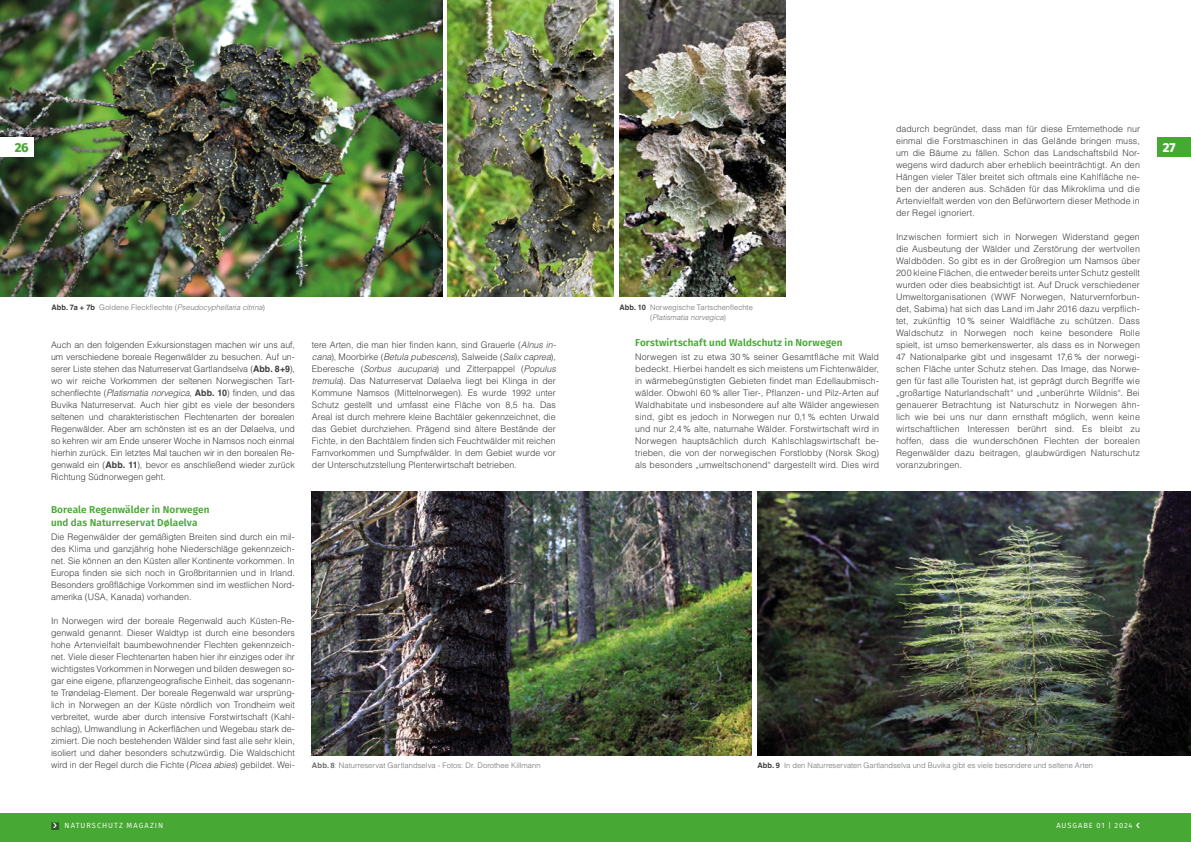
<style>
.page{position:relative;width:1191px;height:842px;background:#fff}
.page>*{position:absolute;margin:0;border:0;box-sizing:border-box;transform-origin:0 0}
.t1{font:800 13px "Fira Sans";color:#fff}
.t2{font:800 13px "Fira Sans";color:#48a834}
.t3{font:600 10px/13px "Fira Sans";letter-spacing:.005em;color:#48a834}
.t4{font:300 9px/12px "Helvetica LT Std";letter-spacing:.005em;color:#3c3c3b;text-align:justify}
.t5{font:300 7.6px/10px "Helvetica LT Std";letter-spacing:.005em;color:#706f6f;text-align:center}
.t6{font:italic 300 7.6px "Helvetica LT Std";letter-spacing:.005em;color:#706f6f}
.t7{font:7.5px "Fira Sans";letter-spacing:.12em;color:#fff}
.s1{font-weight:700;font-style:normal;color:#3c3c3b}
.s2{font-style:normal}
.s3{font-weight:700}
.s4{font-style:italic}
.s5{font-weight:700;color:#3c3c3b}
.s6{color:#2e5927}
</style>
<div class="page">
<div style="left:1157px;top:137px;width:34px;height:20px;background:#48a834"></div>
<div style="left:595px;top:814px;width:596px;height:28px;background:#48a834"></div>
<div style="left:0;top:814px;width:595px;height:28px;background:#48a834"></div>
<img style="left:0;top:0;width:442px;height:297px">
<div style="left:0;top:137px;width:34px;height:20px;background:#fff"></div>
<img style="left:312px;top:492px;width:439px;height:263px">
<img style="left:757px;top:492px;width:434px;height:263px">
<img style="left:448px;top:0;width:166px;height:297px">
<img style="left:619px;top:0;width:166px;height:297px">
<h1 class="t2" style="left:15px;top:136px;width:16px">26</h1>
<p class="t6" style="left:51px;top:302px;width:215px"><span class="s1">Abb. 7a + 7b</span> <span class="s2">Goldene Fleckflechte (</span>Pseudocyphellaria citrina<span class="s2">)</span></p>
<p class="t4" style="left:51px;top:339px;width:245px">Auch an den folgenden Exkursionstagen machen wir uns auf, um verschiedene boreale Regenwälder zu besuchen. Auf un&shy;serer Liste stehen das Naturreservat Gartlandselva (<span class="s3">Abb. 8+9</span>), wo wir reiche Vorkommen der seltenen Norwegischen Tart&shy;schenflechte (<span class="s4">Platismatia norvegica</span>, <span class="s3">Abb. 10</span>) finden, und das Buvika Naturreservat. Auch hier gibt es viele der besonders seltenen und charakteristischen Flechtenarten der borealen Regenwälder. Aber am schönsten ist es an der Dølaelva, und so kehren wir am Ende unserer Woche in Namsos noch einmal hierhin zurück. Ein letztes Mal tauchen wir in den borealen Re&shy;genwald ein (<span class="s3">Abb. 11</span>), bevor es anschließend wieder zurück Richtung Südnorwegen geht.</p>
<p class="t3" style="left:51px;top:502px;width:160px">Boreale Regenwälder in Norwegen und das Naturreservat Dølaelva</p>
<p class="t4" style="left:51px;top:531px;width:245px">Die Regenwälder der gemäßigten Breiten sind durch ein mil&shy;des Klima und ganzjährig hohe Niederschläge gekennzeich&shy;net. Sie können an den Küsten aller Kontinente vorkommen. In Europa finden sie sich noch in Großbritannien und in Irland.<br>Besonders großflächige Vorkommen sind im westlichen Nord&shy;amerika (USA, Kanada) vorhanden.</p>
<p class="t4" style="left:51px;top:615px;width:245px">In Norwegen wird der boreale Regenwald auch Küsten-Re&shy;genwald genannt. Dieser Waldtyp ist durch eine besonders hohe Artenvielfalt baumbewohnender Flechten gekennzeich&shy;net. Viele dieser Flechtenarten haben hier ihr einziges oder ihr wichtigstes Vorkommen in Norwegen und bilden deswegen so&shy;gar eine eigene, pflanzengeografische Einheit, das sogenann&shy;te Trøndelag-Element. Der boreale Regenwald war ursprüng&shy;lich in Norwegen an der Küste nördlich von Trondheim weit verbreitet, wurde aber durch intensive Forstwirtschaft (Kahl&shy;schlag), Umwandlung in Ackerflächen und Wegebau stark de&shy;zimiert. Die noch bestehenden Wälder sind fast alle sehr klein, isoliert und daher besonders schutzwürdig. Die Waldschicht wird in der Regel durch die Fichte (<span class="s4">Picea abies</span>) gebildet. Wei-</p>
<p class="t4" style="left:312px;top:339px;width:245px">tere Arten, die man hier finden kann, sind Grauerle (<span class="s4">Alnus in&shy;cana</span>), Moorbirke (<span class="s4">Betula pubescens</span>), Salweide (<span class="s4">Salix caprea</span>), Eberesche (<span class="s4">Sorbus aucuparia</span>) und Zitterpappel (<span class="s4">Populus tremula</span>). Das Naturreservat Dølaelva liegt bei Klinga in der Kommune Namsos (Mittelnorwegen). Es wurde 1992 unter Schutz gestellt und umfasst eine Fläche von 8,5 ha. Das Areal ist durch mehrere kleine Bachtäler gekennzeichnet, die das Gebiet durchziehen. Prägend sind ältere Bestände der Fichte, in den Bachtälern finden sich Feuchtwälder mit reichen Farnvorkommen und Sumpfwälder. In dem Gebiet wurde vor der Unterschutzstellung Plenterwirtschaft betrieben.</p>
<p class="t5" style="left:619px;top:302px;width:135px"><span class="s5">Abb. 10</span> Norwegische Tartschenflechte (<span class="s4">Platismatia norvegica</span>)</p>
<p class="t3" style="left:635px;top:335px;width:209px">Forstwirtschaft und Waldschutz in Norwegen</p>
<p class="t4" style="left:635px;top:351px;width:245px">Norwegen ist zu etwa 30 % seiner Gesamtfläche mit Wald bedeckt. Hierbei handelt es sich meistens um Fichtenwälder, in wärmebegünstigten Gebieten findet man Edellaubmisch&shy;wälder. Obwohl 60 % aller Tier-, Pflanzen- und Pilz-Arten auf Waldhabitate und insbesondere auf alte Wälder angewiesen sind, gibt es jedoch in Norwegen nur 0,1 % echten Urwald und nur 2,4 % alte, naturnahe Wälder. Forstwirtschaft wird in Norwegen hauptsächlich durch Kahlschlagswirtschaft be&shy;trieben, die von der norwegischen Forstlobby (Norsk Skog) als besonders „umweltschonend“ dargestellt wird. Dies wird</p>
<p class="t4" style="left:896px;top:123px;width:245px">dadurch begründet, dass man für diese Erntemethode nur einmal die Forstmaschinen in das Gelände bringen muss, um die Bäume zu fällen. Schon das Landschaftsbild Nor&shy;wegens wird dadurch aber erheblich beeinträchtigt. An den Hängen vieler Täler breitet sich oftmals eine Kahlfläche ne&shy;ben der anderen aus. Schäden für das Mikroklima und die Artenvielfalt werden von den Befürwortern dieser Methode in der Regel ignoriert.</p>
<p class="t4" style="left:896px;top:231px;width:245px">Inzwischen formiert sich in Norwegen Widerstand gegen die Ausbeutung der Wälder und Zerstörung der wertvollen Waldböden. So gibt es in der Großregion um Namsos über 200 kleine Flächen, die entweder bereits unter Schutz gestellt wurden oder dies beabsichtigt ist. Auf Druck verschiedener Umweltorganisationen (WWF Norwegen, Naturvernforbun&shy;det, Sabima) hat sich das Land im Jahr 2016 dazu verpflich&shy;tet, zukünftig 10 % seiner Waldfläche zu schützen. Dass Waldschutz in Norwegen noch keine besondere Rolle spielt, ist umso bemerkenswerter, als dass es in Norwegen 47 Nationalparke gibt und insgesamt 17,6 % der norwegi&shy;schen Fläche unter Schutz stehen. Das Image, das Norwe&shy;gen für fast alle Touristen hat, ist geprägt durch Begriffe wie „großartige Naturlandschaft“ und „unberührte Wildnis“. Bei genauerer Betrachtung ist Naturschutz in Norwegen ähn&shy;lich wie bei uns nur dann ernsthaft möglich, wenn keine wirtschaftlichen Interessen berührt sind. Es bleibt zu hoffen, dass die wunderschönen Flechten der borealen Regenwälder dazu beitragen, glaubwürdigen Naturschutz voranzubringen.</p>
<p class="t5" style="left:312px;top:760px;width:230px"><span class="s3">Abb. 8</span>: Naturreservat Gartlandselva - Fotos: Dr. Dorothee Killmann</p>
<p class="t5" style="left:757px;top:760px;width:337px"><span class="s5">Abb. 9</span> In den Naturreservaten Gartlandselva und Buvika gibt es viele besondere und seltene Arten</p>
<p class="t7" style="left:51px;top:821px;width:114px"><span class="s6">■</span> NATURSCHUTZ MAGAZIN</p>
<p class="t7" style="left:1056px;top:821px;width:78px">AUSGABE 01 | 2024</p>
<h1 class="t1" style="left:1162px;top:136px;width:14px">27</h1>
</div>
